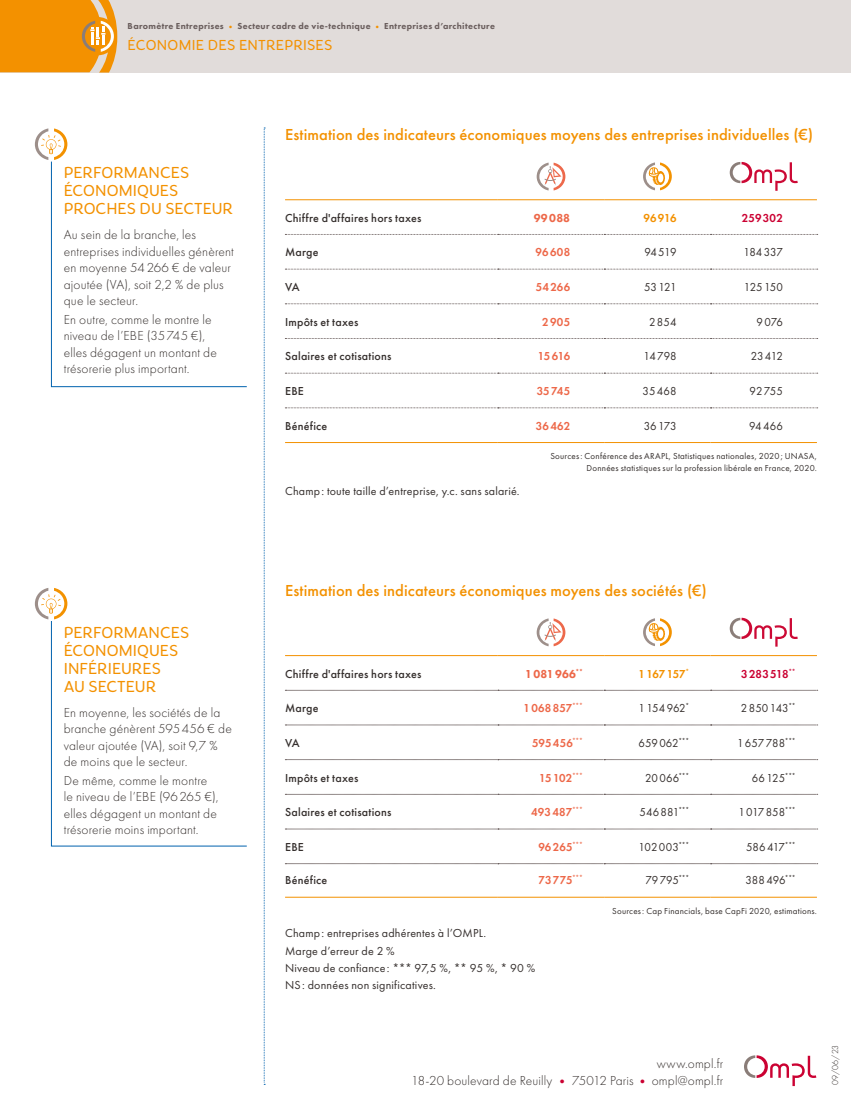
<style>
.page{position:relative;width:851px;height:1106px;background:#fff}
.page>*{position:absolute;margin:0;border:0;box-sizing:border-box;transform-origin:0 0}
.t1{font:500 16.5px "Futura PT";letter-spacing:.005em;color:#f39100}
.t2{font:300 16.5px/18px "Congenial";color:#f39100}
.t3{font:300 15px "Congenial";letter-spacing:.01em;color:#f39100}
.t4{font:300 13.5px/16.5px "Futura PT";letter-spacing:.01em;color:#352f2d}
.t5{font:12px "Futura PT";letter-spacing:.015em;color:#352f2d;scale:.95 1}
.t6{font:12px/17.1px "Futura PT";letter-spacing:.015em;color:#352f2d}
.t7{font:500 12px "Futura PT";letter-spacing:.02em;color:#352f2d}
.t8{font:600 12px "Futura PT";letter-spacing:.02em;color:#ed6849;scale:.95 1}
.t9{font:600 12px "Futura PT";letter-spacing:.02em;color:#cb0132;scale:.95 1}
.t10{font:800 12px "Futura PT";letter-spacing:.025em;color:#ed6849;scale:.95 1}
.t11{font:600 12px "Futura PT";letter-spacing:-.005em;color:#f39100;scale:.95 1}
.t12{font:9px/12px "Futura PT";letter-spacing:.025em;color:#352f2d;text-align:right}
.t13{font:800 9px "Futura PT";letter-spacing:.04em;color:#6a5e5d}
.t14{font:300 9px "Futura PT";color:#352f2d}
.s1{color:#f39100}
.s2{color:#cb0132}
</style>
<div class="page">
<div style="left:0;top:0;width:850px;height:72px;background:#e1dcda"></div>
<svg style="left:264px;top:128px;width:1px;height:957px"></svg>
<svg style="left:744px;top:1055px;width:72px;height:31px"></svg>
<svg style="left:0;top:0;width:117px;height:73px"></svg>
<svg style="left:285px;top:234px;width:532px;height:1px"></svg>
<svg style="left:285px;top:269px;width:532px;height:1px"></svg>
<svg style="left:285px;top:303px;width:532px;height:1px"></svg>
<svg style="left:285px;top:338px;width:532px;height:1px"></svg>
<svg style="left:285px;top:373px;width:532px;height:1px"></svg>
<svg style="left:285px;top:407px;width:532px;height:1px"></svg>
<hr style="left:285px;top:442px;width:212px;height:1px;background:#f39100">
<hr style="left:497px;top:442px;width:107px;height:1px;background:#f39100">
<hr style="left:604px;top:442px;width:106px;height:1px;background:#f39100">
<hr style="left:710px;top:442px;width:106px;height:1px;background:#f39100">
<hr style="left:285px;top:199px;width:212px;height:1px;background:#f39100">
<hr style="left:497px;top:199px;width:107px;height:1px;background:#f39100">
<hr style="left:604px;top:199px;width:106px;height:1px;background:#f39100">
<hr style="left:710px;top:199px;width:106px;height:1px;background:#f39100">
<svg style="left:536px;top:163px;width:29px;height:27px"></svg>
<svg style="left:643px;top:162px;width:28px;height:28px"></svg>
<svg style="left:729px;top:162px;width:68px;height:29px"></svg>
<hr style="left:497px;top:655px;width:107px;height:1px;background:#f39100">
<hr style="left:604px;top:655px;width:106px;height:1px;background:#f39100">
<hr style="left:710px;top:655px;width:106px;height:1px;background:#f39100">
<hr style="left:285px;top:896px;width:212px;height:1px;background:#f39100">
<hr style="left:497px;top:896px;width:107px;height:1px;background:#f39100">
<hr style="left:604px;top:896px;width:106px;height:1px;background:#f39100">
<hr style="left:710px;top:896px;width:106px;height:1px;background:#f39100">
<svg style="left:285px;top:690px;width:532px;height:1px"></svg>
<svg style="left:285px;top:724px;width:532px;height:1px"></svg>
<svg style="left:285px;top:759px;width:532px;height:1px"></svg>
<svg style="left:285px;top:794px;width:532px;height:1px"></svg>
<svg style="left:285px;top:828px;width:532px;height:1px"></svg>
<svg style="left:285px;top:863px;width:532px;height:1px"></svg>
<hr style="left:285px;top:655px;width:212px;height:1px;background:#f39100">
<svg style="left:536px;top:618px;width:29px;height:28px"></svg>
<svg style="left:643px;top:618px;width:28px;height:28px"></svg>
<svg style="left:729px;top:618px;width:68px;height:28px"></svg>
<svg style="left:35px;top:128px;width:32px;height:32px"></svg>
<svg style="left:51px;top:161px;width:196px;height:226px"></svg>
<svg style="left:35px;top:588px;width:32px;height:31px"></svg>
<svg style="left:51px;top:621px;width:196px;height:225px"></svg>
<p class="t13" style="left:128px;top:20px;width:369px">Baromètre Entreprises <span class="s1">•</span> Secteur cadre de vie-technique <span class="s1">•</span> Entreprises d’architecture</p>
<p class="t3" style="left:128px;top:36px;width:206px">ÉCONOMIE DES ENTREPRISES</p>
<p class="t2" style="left:64px;top:164px;width:171px">PERFORMANCES<br>ÉCONOMIQUES<br>PROCHES DU SECTEUR</p>
<p class="t4" style="left:64px;top:227px;width:171px">Au sein de la branche, les entreprises individuelles génèrent en moyenne 54266 € de valeur ajoutée (VA), soit 2,2 % de plus que le secteur.</p>
<p class="t4" style="left:64px;top:311px;width:155px">En outre, comme le montre le niveau de l’EBE (35745 €), elles dégagent un montant de trésorerie plus important.</p>
<p class="t1" style="left:285px;top:125px;width:529px">Estimation des indicateurs économiques moyens des entreprises individuelles (€)</p>
<p class="t7" style="left:285px;top:210px;width:138px">Chiffre d'affaires hors taxes</p>
<p class="t10" style="left:533px;top:210px;width:40px">99088</p>
<p class="t11" style="left:643px;top:210px;width:36px">96916</p>
<p class="t9" style="left:741px;top:210px;width:45px">259302</p>
<p class="t7" style="left:285px;top:245px;width:35px">Marge</p>
<p class="t8" style="left:535px;top:245px;width:38px">96608</p>
<p class="t5" style="left:644px;top:245px;width:35px">94519</p>
<p class="t5" style="left:743px;top:245px;width:43px">184337</p>
<p class="t7" style="left:285px;top:280px;width:16px">VA</p>
<p class="t8" style="left:535px;top:279px;width:38px">54266</p>
<p class="t5" style="left:644px;top:280px;width:35px">53 121</p>
<p class="t5" style="left:743px;top:280px;width:42px">125150</p>
<p class="t7" style="left:285px;top:314px;width:75px">Impôts et taxes</p>
<p class="t8" style="left:542px;top:314px;width:31px">2905</p>
<p class="t5" style="left:649px;top:314px;width:30px">2854</p>
<p class="t5" style="left:756px;top:314px;width:29px">9076</p>
<p class="t7" style="left:285px;top:349px;width:108px">Salaires et cotisations</p>
<p class="t8" style="left:538px;top:349px;width:35px">15616</p>
<p class="t5" style="left:643px;top:349px;width:36px">14798</p>
<p class="t5" style="left:750px;top:349px;width:35px">23 412</p>
<p class="t7" style="left:285px;top:384px;width:20px">EBE</p>
<p class="t8" style="left:536px;top:383px;width:37px">35745</p>
<p class="t5" style="left:642px;top:384px;width:37px">35468</p>
<p class="t5" style="left:749px;top:384px;width:37px">92755</p>
<p class="t7" style="left:285px;top:418px;width:44px">Bénéfice</p>
<p class="t8" style="left:535px;top:418px;width:38px">36462</p>
<p class="t5" style="left:643px;top:418px;width:36px">36173</p>
<p class="t5" style="left:749px;top:418px;width:37px">94466</p>
<p class="t12" style="left:550px;top:450px;width:268px">Sources: Conférence des ARAPL, Statistiques nationales, 2020; UNASA,<br>Données statistiques sur la profession libérale en France, 2020.</p>
<p class="t6" style="left:285px;top:482px;width:236px">Champ: toute taille d’entreprise, y.c. sans salarié.</p>
<p class="t2" style="left:64px;top:623px;width:127px">PERFORMANCES<br>ÉCONOMIQUES<br>INFÉRIEURES<br>AU SECTEUR</p>
<p class="t4" style="left:64px;top:704px;width:169px">En moyenne, les sociétés de la branche génèrent 595456 € de valeur ajoutée (VA), soit 9,7 % de moins que le secteur.</p>
<p class="t4" style="left:64px;top:772px;width:156px">De même, comme le montre le niveau de l’EBE (96265 €), elles dégagent un montant de trésorerie moins important.</p>
<p class="t1" style="left:285px;top:580px;width:423px">Estimation des indicateurs économiques moyens des sociétés (€)</p>
<p class="t7" style="left:285px;top:666px;width:138px">Chiffre d'affaires hors taxes</p>
<p class="t10" style="left:525px;top:666px;width:62px">1081966<sup>**</sup></p>
<p class="t11" style="left:638px;top:666px;width:55px">1167157<sup>*</sup></p>
<p class="t9" style="left:741px;top:666px;width:59px">3283518<sup>**</sup></p>
<p class="t7" style="left:285px;top:701px;width:35px">Marge</p>
<p class="t8" style="left:523px;top:700px;width:64px">1068857<sup>***</sup></p>
<p class="t5" style="left:638px;top:701px;width:55px">1154962<sup>*</sup></p>
<p class="t5" style="left:740px;top:701px;width:59px">2850143<sup>**</sup></p>
<p class="t7" style="left:285px;top:735px;width:16px">VA</p>
<p class="t8" style="left:532px;top:735px;width:55px">595456<sup>***</sup></p>
<p class="t5" style="left:638px;top:735px;width:55px">659062<sup>***</sup></p>
<p class="t5" style="left:737px;top:735px;width:63px">1657788<sup>***</sup></p>
<p class="t7" style="left:285px;top:770px;width:75px">Impôts et taxes</p>
<p class="t8" style="left:539px;top:770px;width:48px">15 102<sup>***</sup></p>
<p class="t5" style="left:645px;top:770px;width:48px">20066<sup>***</sup></p>
<p class="t5" style="left:751px;top:770px;width:47px">66 125<sup>***</sup></p>
<p class="t7" style="left:285px;top:805px;width:108px">Salaires et cotisations</p>
<p class="t8" style="left:531px;top:804px;width:56px">493487<sup>***</sup></p>
<p class="t5" style="left:639px;top:805px;width:54px">546881<sup>***</sup></p>
<p class="t5" style="left:738px;top:805px;width:62px">1 017858<sup>***</sup></p>
<p class="t7" style="left:285px;top:839px;width:20px">EBE</p>
<p class="t8" style="left:538px;top:839px;width:48px">96265<sup>***</sup></p>
<p class="t5" style="left:638px;top:839px;width:55px">102003<sup>***</sup></p>
<p class="t5" style="left:746px;top:839px;width:54px">586417<sup>***</sup></p>
<p class="t7" style="left:285px;top:873px;width:44px">Bénéfice</p>
<p class="t8" style="left:538px;top:873px;width:48px">73775<sup>***</sup></p>
<p class="t5" style="left:645px;top:873px;width:48px">79795<sup>***</sup></p>
<p class="t5" style="left:745px;top:873px;width:54px">388496<sup>***</sup></p>
<p class="t12" style="left:612px;top:904px;width:206px">Sources: Cap Financials, base CapFi 2020, estimations.</p>
<p class="t6" style="left:285px;top:924px;width:252px">Champ: entreprises adhérentes à l’OMPL.<br>Marge d’erreur de 2 %<br>Niveau de confiance: *** 97,5 %, ** 95 %, * 90 % NS: données non significatives.</p>
<p class="t4" style="left:411px;top:1055px;width:314px;text-align:right">www.ompl.fr<br>18-20 boulevard de Reuilly <span class="s2">•</span> 75012 Paris <span class="s2">•</span> ompl@ompl.fr</p>
<p class="t14" style="left:830px;top:1084px;width:41px;rotate:-90deg">09/06/23</p>
</div>
